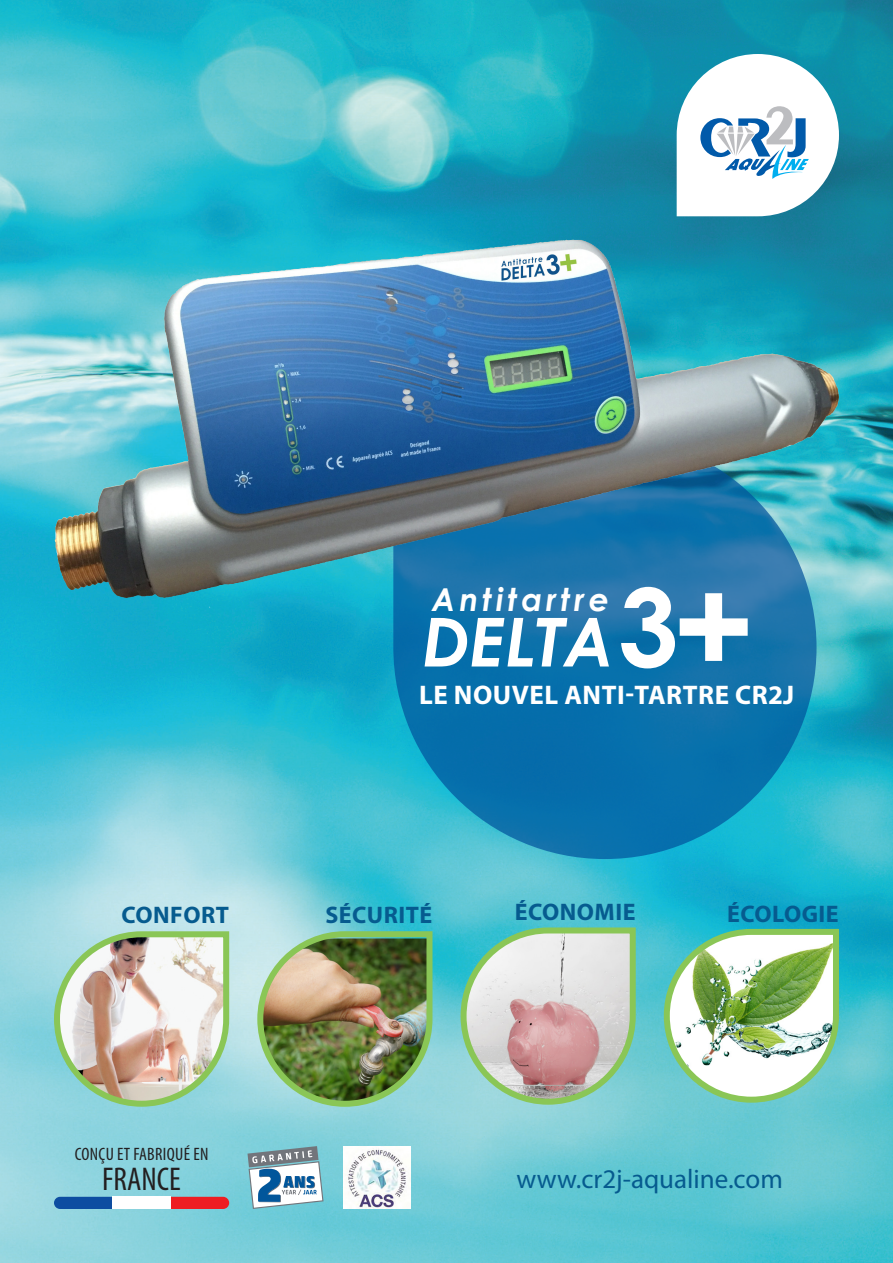
<style>
.page{position:relative;width:893px;height:1263px;background:#fff}
.page>*{position:absolute;margin:0;border:0;box-sizing:border-box;transform-origin:0 0}
.t1{font:700 135.3px "Arial";color:#fff}
.t2{font:italic 700 67.65px "Century Gothic";color:#fff}
.t3{font:condensed 33px "Myriad Pro";color:#231f20}
.t4{font:italic 700 31.5px "Century Gothic";letter-spacing:.13em;color:#fff}
.t5{font:700 27px "Myriad Pro";letter-spacing:.02em;color:#fff}
.t6{font:27px "Myriad Pro";color:#065b8f}
.t7{font:700 24px "Myriad Pro";letter-spacing:.02em;color:#065b8f}
.t8{font:condensed 18px "Myriad Pro";letter-spacing:.02em;color:#231f20}
.s1{font-style:normal;font-size:108.15px}
</style>
<div class="page">
<img style="left:0;top:0;width:893px;height:1263px">
<svg style="left:393px;top:436px;width:423px;height:423px"></svg>
<img style="left:323px;top:240px;width:250px;height:27px">
<svg style="left:54px;top:1197px;width:58px;height:12px"></svg>
<svg style="left:171px;top:1197px;width:58px;height:12px"></svg>
<div style="left:112px;top:1197px;width:59px;height:12px;background:#fff"></div>
<svg style="left:247px;top:1146px;width:77px;height:63px"></svg>
<svg style="left:677px;top:54px;width:162px;height:162px"></svg>
<svg style="left:51px;top:928px;width:181px;height:182px"></svg>
<img style="left:254px;top:928px;width:181px;height:182px">
<svg style="left:458px;top:924px;width:181px;height:184px"></svg>
<img style="left:661px;top:926px;width:181px;height:180px">
<img style="left:343px;top:1146px;width:68px;height:63px">
<p class="t2" style="left:422px;top:591px;width:258px">DELTA<span class="s1">3</span></p>
<p class="t4" style="left:432px;top:575px;width:179px">Antitartre</p>
<p class="t1" style="left:674px;top:532px;width:81px">+</p>
<p class="t5" style="left:419px;top:677px;width:377px">LE NOUVEL ANTI-TARTRE CR2J</p>
<p class="t7" style="left:121px;top:899px;width:109px">CONFORT</p>
<p class="t7" style="left:325px;top:899px;width:108px">SÉCURITÉ</p>
<p class="t7" style="left:515px;top:896px;width:122px">ÉCONOMIE</p>
<p class="t7" style="left:727px;top:898px;width:113px">ÉCOLOGIE</p>
<p class="t8" style="left:75px;top:1143px;width:135px">CONÇU ET FABRIQUÉ EN</p>
<p class="t3" style="left:102px;top:1159px;width:80px">FRANCE</p>
<p class="t6" style="left:517px;top:1162px;width:268px">www.cr2j-aqualine.com</p>
</div>
